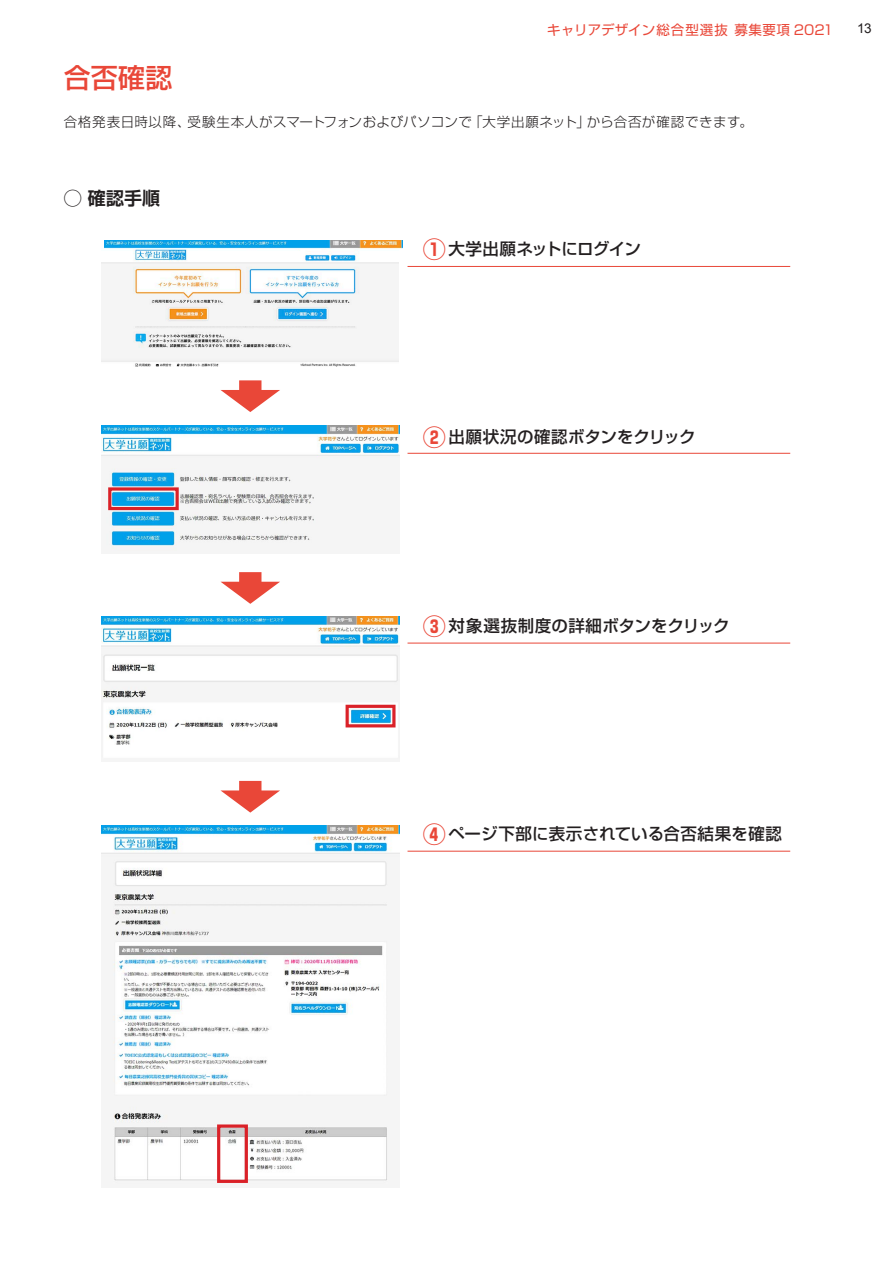
<style>
.page{position:relative;width:893px;height:1263px;background:#fff}
.page>*{position:absolute;margin:0;border:0;box-sizing:border-box;transform-origin:0 0}
.t1{font:500 27px "Shin Go Pro";color:#e94738}
.t2{font:700 18px "Shin Go Pro De";color:#231f20}
.t3{font:500 16.5px "Shin Go Pro";letter-spacing:.01em;color:#231f20}
.t4{font:500 16.5px "Shin Go Pro";letter-spacing:-.025em;color:#231f20}
.t5{font:300 13.5px "Shin Go Pro";letter-spacing:.035em;color:#231f20}
.t6{font:13.5px "Shin Go Pro";letter-spacing:.01em;color:#e94738}
.t7{font:13.5px "Arial";color:#231f20}
.s1{font-weight:700;font-size:23.1px;color:#e94738}
</style>
<div class="page">
<hr style="left:407px;top:266px;width:383px;height:1px;background:#e94738">
<hr style="left:407px;top:453px;width:383px;height:1px;background:#e94738">
<hr style="left:407px;top:643px;width:383px;height:1px;background:#e94738">
<hr style="left:407px;top:851px;width:383px;height:1px;background:#e94738">
<img style="left:102px;top:834px;width:297px;height:350px">
<img style="left:102px;top:248px;width:297px;height:119px">
<svg style="left:221px;top:380px;width:59px;height:32px"></svg>
<svg style="left:221px;top:572px;width:59px;height:32px"></svg>
<svg style="left:221px;top:781px;width:59px;height:32px"></svg>
<img style="left:102px;top:426px;width:297px;height:125px">
<img style="left:105px;top:240px;width:297px;height:9px">
<img style="left:102px;top:826px;width:297px;height:8px">
<div style="left:108px;top:487px;width:71px;height:23px;border:3px solid #da2128"></div>
<img style="left:102px;top:617px;width:297px;height:142px">
<div style="left:346px;top:705px;width:50px;height:22px;border:3px solid #da2128"></div>
<div style="left:217px;top:1124px;width:31px;height:59px;border:3px solid #da2128"></div>
<h1 class="t1" style="left:64px;top:55px;width:110px">合否確認</h1>
<p class="t6" style="left:547px;top:18px;width:288px">キャリアデザイン総合型選抜 募集要項 2021</p>
<p class="t7" style="left:857px;top:19px;width:16px">13</p>
<p class="t5" style="left:64px;top:110px;width:691px">合格発表日時以降、受験生本人がスマートフォンおよびパソコンで「大学出願ネット」から合否が確認できます。</p>
<p class="t2" style="left:64px;top:183px;width:98px">◯ 確認手順</p>
<p class="t4" style="left:423px;top:235px;width:220px"><span class="s1">①</span> 大学出願ネットにログイン</p>
<p class="t3" style="left:423px;top:423px;width:274px"><span class="s1">②</span>出願状況の確認ボタンをクリック</p>
<p class="t3" style="left:423px;top:613px;width:308px"><span class="s1">③</span>対象選抜制度の詳細ボタンをクリック</p>
<p class="t3" style="left:423px;top:820px;width:361px"><span class="s1">④</span>ページ下部に表示されている合否結果を確認</p>
</div>
